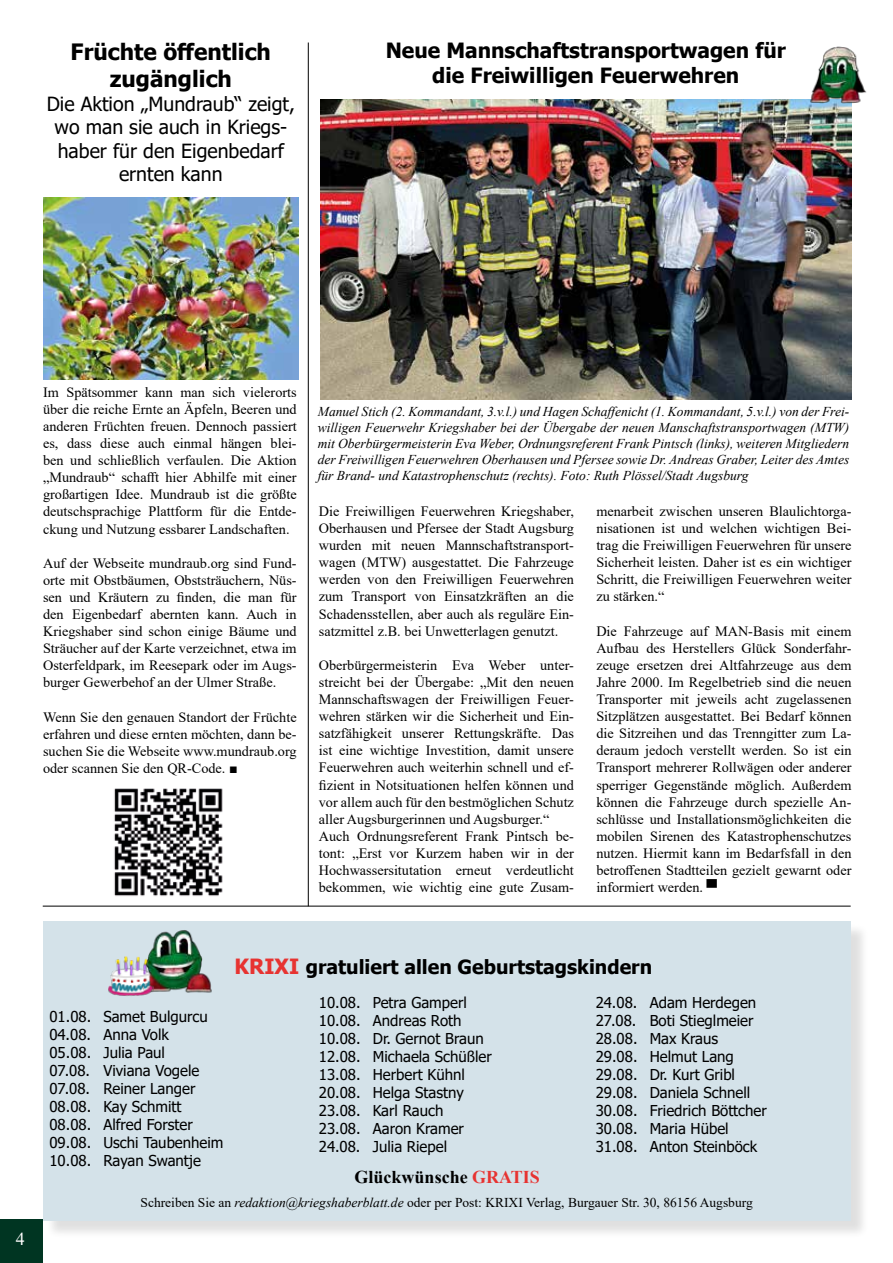
<style>
.page{position:relative;width:893px;height:1263px;background:#fff}
.page>*{position:absolute;margin:0;border:0;box-sizing:border-box;transform-origin:0 0}
.t1{font:700 22.5px/27px "Tahoma";color:#000;text-align:center}
.t2{font:700 21px/25.2px "Tahoma";color:#000;text-align:center}
.t3{font:19.5px/23.4px "Tahoma";color:#000;text-align:center}
.t4{font:700 19.5px "Tahoma";color:#000}
.t5{font:700 18px "Times New Roman";color:#000}
.t6{font:18px "Times New Roman";color:#fff}
.t7{font:15px/18px "Tahoma";color:#000}
.t8{font:14.25px/17.1px "Times New Roman";color:#000;text-align:justify}
.t9{font:italic 13.5px/16.2px "Times New Roman";color:#000;text-align:justify}
.t10{font:13.5px "Times New Roman";color:#000}
.s1{font-size:21px;color:#e73331}
.s2{color:#e73331}
.s3{font-style:italic}
</style>
<div class="page">
<div style="left:0;top:1219px;width:43px;height:44px;background:#003522"></div>
<div style="left:45px;top:923px;width:824px;height:316px;background:#000;opacity:.75"></div>
<div style="left:43px;top:921px;width:807px;height:299px;background:#d4e2e9"></div>
<img style="left:148px;top:930px;width:64px;height:63px">
<img style="left:109px;top:956px;width:45px;height:40px">
<hr style="left:308px;top:43px;width:1px;height:863px;background:#000">
<img style="left:320px;top:100px;width:531px;height:300px">
<img style="left:44px;top:197px;width:255px;height:182px">
<img style="left:105px;top:788px;width:124px;height:118px">
<hr style="left:43px;top:906px;width:808px;height:1px;background:#000">
<img style="left:805px;top:46px;width:62px;height:58px">
<h1 class="t1" style="left:71px;top:40px;width:202px">Früchte öffentlich zugänglich</h1>
<h3 class="t3" style="left:47px;top:93px;width:250px">Die Aktion „Mundraub“ zeigt, wo man sie auch in Kriegs&shy;haber für den Eigenbedarf ernten kann</h3>
<h2 class="t2" style="left:386px;top:39px;width:402px">Neue Mannschaftstransportwagen für die Freiwilligen Feuerwehren</h2>
<p class="t8" style="left:43px;top:383px;width:255px">Im Spätsommer kann man sich vielerorts über die reiche Ernte an Äpfeln, Beeren und anderen Früchten freuen. Dennoch passiert es, dass diese auch einmal hängen blei&shy;ben und schließlich verfaulen. Die Aktion „Mundraub“ schafft hier Abhilfe mit einer großartigen Idee. Mundraub ist die größte deutschsprachige Plattform für die Entde&shy;ckung und Nutzung essbarer Landschaften.</p>
<p class="t8" style="left:43px;top:554px;width:255px">Auf der Webseite mundraub.org sind Fund&shy;orte mit Obstbäumen, Obststräuchern, Nüs&shy;sen und Kräutern zu finden, die man für den Eigenbedarf abernten kann. Auch in Kriegshaber sind schon einige Bäume und Sträucher auf der Karte verzeichnet, etwa im Osterfeldpark, im Reesepark oder im Augs&shy;burger Gewerbehof an der Ulmer Straße.</p>
<p class="t8" style="left:43px;top:708px;width:255px">Wenn Sie den genauen Standort der Früchte erfahren und diese ernten möchten, dann be&shy;suchen Sie die Webseite www.mundraub.org oder scannen Sie den QR-Code. ■</p>
<p class="t9" style="left:318px;top:403px;width:533px">Manuel Stich (2. Kommandant, 3.v.l.) und Hagen Schaffenicht (1. Kommandant, 5.v.l.) von der Frei&shy;willigen Feuerwehr Kriegshaber bei der Übergabe der neuen Manschaftstransportwagen (MTW) mit Oberbürgermeisterin Eva Weber, Ordnungsreferent Frank Pintsch (links), weiteren Mitgliedern der Freiwilligen Feuerwehren Oberhausen und Pfersee sowie Dr. Andreas Graber, Leiter des Amtes für Brand- und Katastrophenschutz (rechts). Foto: Ruth Plössel/Stadt Augsburg</p>
<p class="t8" style="left:319px;top:502px;width:257px">Die Freiwilligen Feuerwehren Kriegshaber, Oberhausen und Pfersee der Stadt Augsburg wurden mit neuen Mannschaftstransport&shy;wagen (MTW) ausgestattet. Die Fahrzeuge werden von den Freiwilligen Feuerwehren zum Transport von Einsatzkräften an die Schadensstellen, aber auch als reguläre Ein&shy;satzmittel z.B. bei Unwetterlagen genutzt.</p>
<p class="t8" style="left:319px;top:656px;width:257px;text-align:left">Oberbürgermeisterin Eva Weber unter&shy;streicht bei der Übergabe: „Mit den neuen Mannschaftswagen der Freiwilligen Feuer&shy;wehren stärken wir die Sicherheit und Ein&shy;satzfähigkeit unserer Rettungskräfte. Das ist eine wichtige Investition, damit unsere Feuerwehren auch weiterhin schnell und ef&shy;fizient in Notsituationen helfen können und vor allem auch für den bestmöglichen Schutz aller Augsburgerinnen und Augsburger.“ Auch Ordnungsreferent Frank Pintsch be&shy;tont: „Erst vor Kurzem haben wir in der Hochwassersitutation erneut verdeutlicht bekommen, wie wichtig eine gute Zusam-</p>
<p class="t8" style="left:596px;top:502px;width:257px">menarbeit zwischen unseren Blaulichtorga&shy;nisationen ist und welchen wichtigen Bei&shy;trag die Freiwilligen Feuerwehren für unsere Sicherheit leisten. Daher ist es ein wichtiger Schritt, die Freiwilligen Feuerwehren weiter zu stärken.“</p>
<p class="t8" style="left:596px;top:622px;width:257px">Die Fahrzeuge auf MAN-Basis mit einem Aufbau des Herstellers Glück Sonderfahr&shy;zeuge ersetzen drei Altfahrzeuge aus dem Jahre 2000. Im Regelbetrieb sind die neuen Transporter mit jeweils acht zugelassenen Sitzplätzen ausgestattet. Bei Bedarf können die Sitzreihen und das Trenngitter zum La&shy;deraum jedoch verstellt werden. So ist ein Transport mehrerer Rollwägen oder anderer sperriger Gegenstände möglich. Außerdem können die Fahrzeuge durch spezielle An&shy;schlüsse und Installationsmöglichkeiten die mobilen Sirenen des Katastrophenschutzes nutzen. Hiermit kann im Bedarfsfall in den betroffenen Stadtteilen gezielt gewarnt oder informiert werden. ▀</p>
<p class="t6" style="left:16px;top:1226px;width:10px">4</p>
<h3 class="t4" style="left:235px;top:953px;width:419px"><span class="s1">KRIXI</span> gratuliert allen Geburtstagskindern</h3>
<p class="t7" style="left:319px;top:994px;width:175px">10.08. Petra Gamperl<br>10.08. Andreas Roth<br>10.08. Dr. Gernot Braun<br>12.08. Michaela Schüßler<br>13.08. Herbert Kühnl<br>20.08. Helga Stastny<br>23.08. Karl Rauch<br>23.08. Aaron Kramer<br>24.08. Julia Riepel</p>
<p class="t7" style="left:596px;top:994px;width:173px">24.08. Adam Herdegen<br>27.08. Boti Stieglmeier<br>28.08. Max Kraus<br>29.08. Helmut Lang<br>29.08. Dr. Kurt Gribl<br>29.08. Daniela Schnell<br>30.08. Friedrich Böttcher<br>30.08. Maria Hübel<br>31.08. Anton Steinböck</p>
<p class="t7" style="left:49px;top:1008px;width:176px">01.08. Samet Bulgurcu<br>04.08. Anna Volk<br>05.08. Julia Paul<br>07.08. Viviana Vogele<br>07.08. Reiner Langer<br>08.08. Kay Schmitt<br>08.08. Alfred Forster<br>09.08. Uschi Taubenheim<br>10.08. Rayan Swantje</p>
<p class="t5" style="left:355px;top:1164px;width:187px">Glückwünsche <span class="s2">GRATIS</span></p>
<p class="t10" style="left:141px;top:1193px;width:614px">Schreiben Sie an <span class="s3">redaktion@kriegshaberblatt.de</span> oder per Post: KRIXI Verlag, Burgauer Str. 30, 86156 Augsburg</p>
</div>
